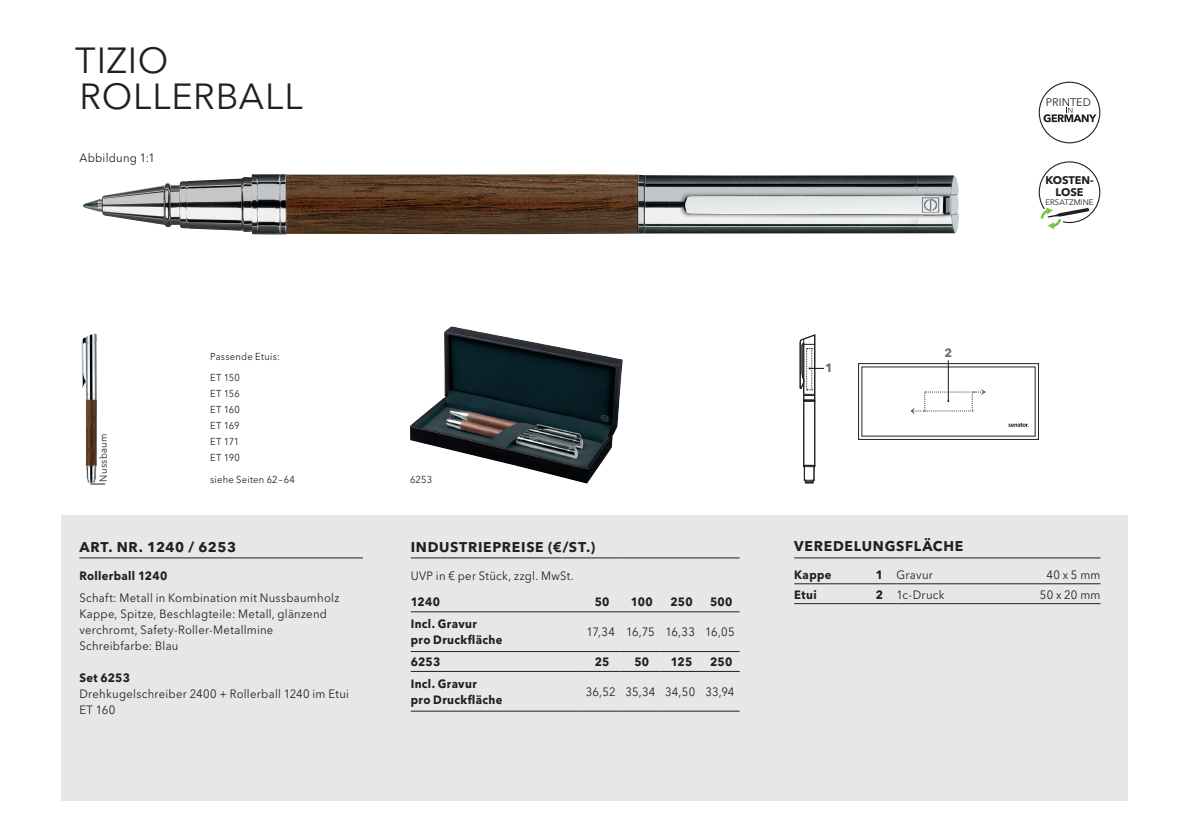
<style>
.page{position:relative;width:1191px;height:840px;background:#fff}
.page>*{position:absolute;margin:0;border:0;box-sizing:border-box;transform-origin:0 0}
.t1{font:36px/36px "Avenir Next W1 G";letter-spacing:.025em;color:#231f20}
.t2{font:700 14px "Avenir Next W1 G";letter-spacing:.05em;color:#231f20}
.t3{font:12px/16px "Avenir Next W1 G";letter-spacing:.025em;color:#231f20;scale:.94 1}
.t4{font:700 12px/16px "Avenir Next W1 G";letter-spacing:.03em;color:#231f20;scale:.94 1}
.t5{font:12px "Avenir Next W1 G";letter-spacing:-.025em;color:#231f20;scale:.94 1}
.t6{font:700 12px "Avenir Next W1 G";color:#6c6d70}
.t7{font:700 11.8px "Avenir Next W1 G";color:#6c6d70}
.t8{font:700 11px/11.4px "Avenir Next W1 G";color:#231f20;text-align:center}
.t9{font:11px "Avenir Next W1 G";color:#231f20}
.t10{font:10px/16px "Avenir Next W1 G";letter-spacing:.025em;color:#231f20;scale:.94 1}
.t11{font:8px "Avenir Next W1 G";color:#231f20}
.s1{font-weight:700}
</style>
<div class="page">
<div style="left:61px;top:515px;width:1066px;height:285px;background:#e6e7e9"></div>
<img style="left:410px;top:326px;width:212px;height:157px">
<img style="left:82px;top:333px;width:15px;height:149px">
<svg style="left:90px;top:483px;width:15px;height:1px"></svg>
<img style="left:83px;top:174px;width:876px;height:60px">
<hr style="left:948px;top:360px;width:1px;height:40px;background:#231f20">
<div style="left:858px;top:363px;width:180px;height:76px;border:1px solid #231f20"></div>
<svg style="left:1008px;top:423px;width:20px;height:4px"></svg>
<svg style="left:911px;top:389px;width:74px;height:24px"></svg>
<div style="left:803px;top:400px;width:12px;height:65px;border:1px solid #231f20"></div>
<svg style="left:803px;top:465px;width:12px;height:18px"></svg>
<svg style="left:800px;top:335px;width:23px;height:66px"></svg>
<hr style="left:79px;top:557px;width:284px;height:1px;background:#231f20">
<svg style="left:1038px;top:82px;width:62px;height:61px"></svg>
<svg style="left:1038px;top:161px;width:62px;height:68px"></svg>
<hr style="left:794px;top:557px;width:74px;height:1px;background:#231f20">
<svg style="left:868px;top:557px;width:28px;height:1px"></svg>
<hr style="left:896px;top:557px;width:113px;height:1px;background:#231f20">
<hr style="left:1009px;top:557px;width:91px;height:1px;background:#231f20">
<hr style="left:794px;top:583px;width:74px;height:1px;background:#231f20">
<svg style="left:868px;top:583px;width:28px;height:1px"></svg>
<hr style="left:896px;top:583px;width:113px;height:1px;background:#231f20">
<hr style="left:1009px;top:583px;width:91px;height:1px;background:#231f20">
<hr style="left:794px;top:603px;width:74px;height:1px;background:#231f20">
<svg style="left:868px;top:603px;width:28px;height:1px"></svg>
<hr style="left:896px;top:603px;width:113px;height:1px;background:#231f20">
<hr style="left:1009px;top:603px;width:91px;height:1px;background:#231f20">
<hr style="left:411px;top:557px;width:170px;height:1px;background:#231f20">
<hr style="left:581px;top:557px;width:39px;height:1px;background:#231f20">
<hr style="left:620px;top:557px;width:40px;height:1px;background:#231f20">
<hr style="left:660px;top:557px;width:40px;height:1px;background:#231f20">
<hr style="left:700px;top:557px;width:39px;height:1px;background:#231f20">
<hr style="left:411px;top:611px;width:170px;height:1px;background:#231f20">
<hr style="left:581px;top:611px;width:39px;height:1px;background:#231f20">
<hr style="left:620px;top:611px;width:40px;height:1px;background:#231f20">
<hr style="left:660px;top:611px;width:40px;height:1px;background:#231f20">
<hr style="left:700px;top:611px;width:39px;height:1px;background:#231f20">
<hr style="left:411px;top:670px;width:170px;height:1px;background:#231f20">
<hr style="left:411px;top:710px;width:170px;height:1px;background:#231f20">
<hr style="left:411px;top:650px;width:170px;height:1px;background:#231f20">
<hr style="left:581px;top:650px;width:39px;height:1px;background:#231f20">
<hr style="left:620px;top:650px;width:40px;height:1px;background:#231f20">
<hr style="left:660px;top:650px;width:40px;height:1px;background:#231f20">
<hr style="left:700px;top:650px;width:39px;height:1px;background:#231f20">
<hr style="left:581px;top:670px;width:39px;height:1px;background:#231f20">
<hr style="left:620px;top:670px;width:40px;height:1px;background:#231f20">
<hr style="left:660px;top:670px;width:40px;height:1px;background:#231f20">
<hr style="left:700px;top:670px;width:39px;height:1px;background:#231f20">
<hr style="left:581px;top:710px;width:39px;height:1px;background:#231f20">
<hr style="left:620px;top:710px;width:40px;height:1px;background:#231f20">
<hr style="left:660px;top:710px;width:40px;height:1px;background:#231f20">
<hr style="left:700px;top:710px;width:39px;height:1px;background:#231f20">
<h1 class="t1" style="left:75px;top:42px;width:229px">TIZIO<br>ROLLERBALL</h1>
<p class="t3" style="left:79px;top:150px;width:82px">Abbildung 1:1</p>
<p class="t10" style="left:95px;top:481px;width:52px;rotate:-90deg">Nussbaum</p>
<p class="t10" style="left:210px;top:345px;width:76px;line-height:21.6px">Passende Etuis:<br>ET 150</p>
<p class="t10" style="left:210px;top:385px;width:33px;text-align:justify">ET 156<br>ET 160<br>ET 169<br>ET 171<br>ET 190</p>
<p class="t10" style="left:210px;top:471px;width:92px">siehe Seiten 62–64</p>
<p class="t2" style="left:79px;top:538px;width:158px">ART. NR. 1240 / 6253</p>
<p class="t4" style="left:79px;top:567px;width:95px">Rollerball 1240</p>
<p class="t3" style="left:79px;top:590px;width:278px">Schaft: Metall in Kombination mit Nussbaumholz Kappe, Spitze, Beschlagteile: Metall, glänzend verchromt, Safety-Roller-Metallmine Schreibfarbe: Blau</p>
<p class="t4" style="left:79px;top:669px;width:55px">Set 6253</p>
<p class="t3" style="left:79px;top:686px;width:288px">Drehkugelschreiber 2400 + Rollerball 1240 im Etui<br>ET 160</p>
<p class="t10" style="left:410px;top:471px;width:25px">6253</p>
<p class="t2" style="left:411px;top:538px;width:186px">INDUSTRIEPREISE (€/ST.)</p>
<p class="t3" style="left:411px;top:567px;width:175px">UVP in € per Stück, zzgl. MwSt.</p>
<p class="t4" style="left:411px;top:593px;width:33px">1240</p>
<p class="t4" style="left:595px;top:593px;width:17px">50</p>
<p class="t4" style="left:631px;top:593px;width:25px">100</p>
<p class="t4" style="left:670px;top:593px;width:25px">250</p>
<p class="t4" style="left:710px;top:593px;width:25px">500</p>
<p class="t4" style="left:411px;top:615px;width:99px">Incl. Gravur<br>pro Druckfläche</p>
<p class="t5" style="left:586px;top:624px;width:159px">17,34 16,75 16,33 16,05</p>
<p class="t4" style="left:411px;top:653px;width:33px">6253</p>
<p class="t4" style="left:595px;top:653px;width:17px">25</p>
<p class="t4" style="left:634px;top:653px;width:17px">50</p>
<p class="t4" style="left:671px;top:653px;width:25px">125</p>
<p class="t4" style="left:710px;top:653px;width:25px">250</p>
<p class="t4" style="left:411px;top:675px;width:99px">Incl. Gravur<br>pro Druckfläche</p>
<p class="t3" style="left:586px;top:683px;width:160px">36,52 35,34 34,50 33,94</p>
<p class="t9" style="left:1046px;top:96px;width:46px">PRINTED</p>
<p class="t6" style="left:825px;top:360px;width:9px">1</p>
<p class="t7" style="left:944px;top:345px;width:9px">2</p>
<p class="t8" style="left:1045px;top:175px;width:50px">KOSTEN-<br>LOSE</p>
<p class="t11" style="left:1045px;top:198px;width:50px">ERSATZMINE</p>
<p class="t2" style="left:794px;top:537px;width:170px">VEREDELUNGSFLÄCHE</p>
<p class="t4" style="left:794px;top:566px;width:41px">Kappe</p>
<p class="t3" style="left:875px;top:566px;width:62px"><span class="s1">1</span> Gravur</p>
<p class="t3" style="left:1046px;top:566px;width:59px">40 x 5 mm</p>
<p class="t4" style="left:794px;top:586px;width:25px">Etui</p>
<p class="t3" style="left:875px;top:586px;width:75px"><span class="s1">2</span> 1c-Druck</p>
<p class="t3" style="left:1040px;top:586px;width:66px">50 x 20 mm</p>
</div>
